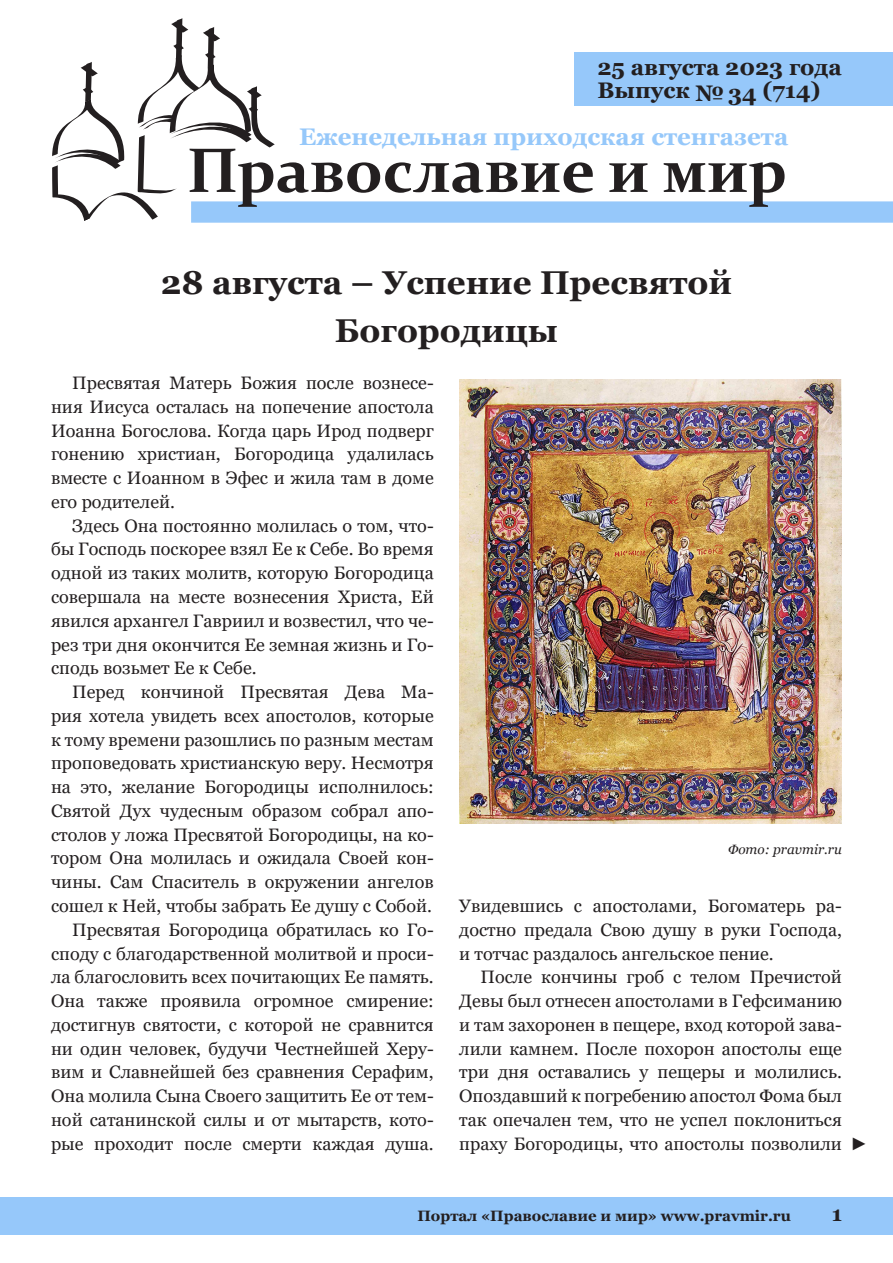
<style>
.page{position:relative;width:893px;height:1263px;background:#fff}
.page>*{position:absolute;margin:0;border:0;box-sizing:border-box;transform-origin:0 0}
.Zagolovok{font:700 33px/47.5px "Georgia";color:#231f20;text-align:center}
.t1{font:700 24px "Georgia";color:#96c8fa}
.t2{font:700 22.5px/22.5px "Georgia";color:#231f20}
.t3{font:700 21px "Georgia";color:#231f20}
.Text{font:18px/23.7px "Georgia";color:#231f20;text-align:justify}
.Text-2{font:18px "Arial";color:#231f20}
.t4{font:700 15px "Georgia";color:#231f20}
.Podpis_pod_photo{font:italic 13.5px "Georgia";color:#231f20}
</style>
<div class="page">
<div style="left:191px;top:201px;width:702px;height:22px;background:#96c8fa"></div>
<div style="left:574px;top:53px;width:319px;height:53px;background:#96c8fa"></div>
<svg style="left:52px;top:18px;width:541px;height:203px"></svg>
<svg style="left:609px;top:163px;width:39px;height:29px"></svg>
<svg style="left:664px;top:162px;width:121px;height:45px"></svg>
<div style="left:0;top:1197px;width:893px;height:37px;background:#96c8fa"></div>
<img style="left:459px;top:379px;width:383px;height:445px">
<p class="t2" style="left:597px;top:56px;width:246px">25 августа 2023 года<br>Выпуск № 34 (714)</p>
<h2 class="t1" style="left:299px;top:122px;width:491px">Еженедельная приходская стенгазета</h2>
<p class="Zagolovok" style="left:161px;top:259px;width:573px">28 августа – Успение Пресвятой<br>Богородицы</p>
<p class="Text" style="left:51px;top:371px;width:384px;text-indent:21px">Пресвятая Матерь Божия после вознесе&shy;ния Иисуса осталась на попечение апостола Иоанна Богослова. Когда царь Ирод подверг гонению христиан, Богородица удалилась вместе с Иоанном в Эфес и жила там в доме его родителей.</p>
<p class="Text" style="left:51px;top:514px;width:384px;text-indent:21px">Здесь Она постоянно молилась о том, что&shy;бы Господь поскорее взял Ее к Себе. Во время одной из таких молитв, которую Богородица совершала на месте вознесения Христа, Ей явился архангел Гавриил и возвестил, что че&shy;рез три дня окончится Ее земная жизнь и Го&shy;сподь возьмет Ее к Себе.</p>
<p class="Text" style="left:51px;top:680px;width:384px;text-indent:21px">Перед кончиной Пресвятая Дева Ма&shy;рия хотела увидеть всех апостолов, которые к тому времени разошлись по разным местам проповедовать христианскую веру. Несмотря на это, желание Богородицы исполнилось:<br>Святой Дух чудесным образом собрал апо&shy;столов у ложа Пресвятой Богородицы, на ко&shy;тором Она молилась и ожидала Своей кон&shy;чины. Сам Спаситель в окружении ангелов сошел к Ней, чтобы забрать Ее душу с Собой.</p>
<p class="Text" style="left:51px;top:918px;width:384px;text-indent:21px">Пресвятая Богородица обратилась ко Го&shy;споду с благодарственной молитвой и проси&shy;ла благословить всех почитающих Ее память.<br>Она также проявила огромное смирение: достигнув святости, с которой не сравнится ни один человек, будучи Честнейшей Херу&shy;вим и Славнейшей без сравнения Серафим, Она молила Сына Своего защитить Ее от тем&shy;ной сатанинской силы и от мытарств, кото&shy;рые проходит после смерти каждая душа.</p>
<p class="Podpis_pod_photo" style="left:728px;top:841px;width:115px">Фото: pravmir.ru</p>
<p class="Text" style="left:459px;top:894px;width:384px">Увидевшись с апостолами, Богоматерь ра&shy;достно предала Свою душу в руки Господа, и тотчас раздалось ангельское пение.</p>
<p class="Text" style="left:459px;top:966px;width:384px;text-indent:21px">После кончины гроб с телом Пречистой Девы был отнесен апостолами в Гефсиманию и там захоронен в пещере, вход которой зава&shy;лили камнем. После похорон апостолы еще три дня оставались у пещеры и молились.<br>Опоздавший к погребению апостол Фома был так опечален тем, что не успел поклониться праху Богородицы, что апостолы позволили</p>
<p class="Text-2" style="left:850px;top:1131px;width:19px">►</p>
<p class="t4" style="left:417px;top:1206px;width:375px">Портал «Православие и мир» www.pravmir.ru</p>
<p class="t3" style="left:832px;top:1200px;width:12px">1</p>
</div>
